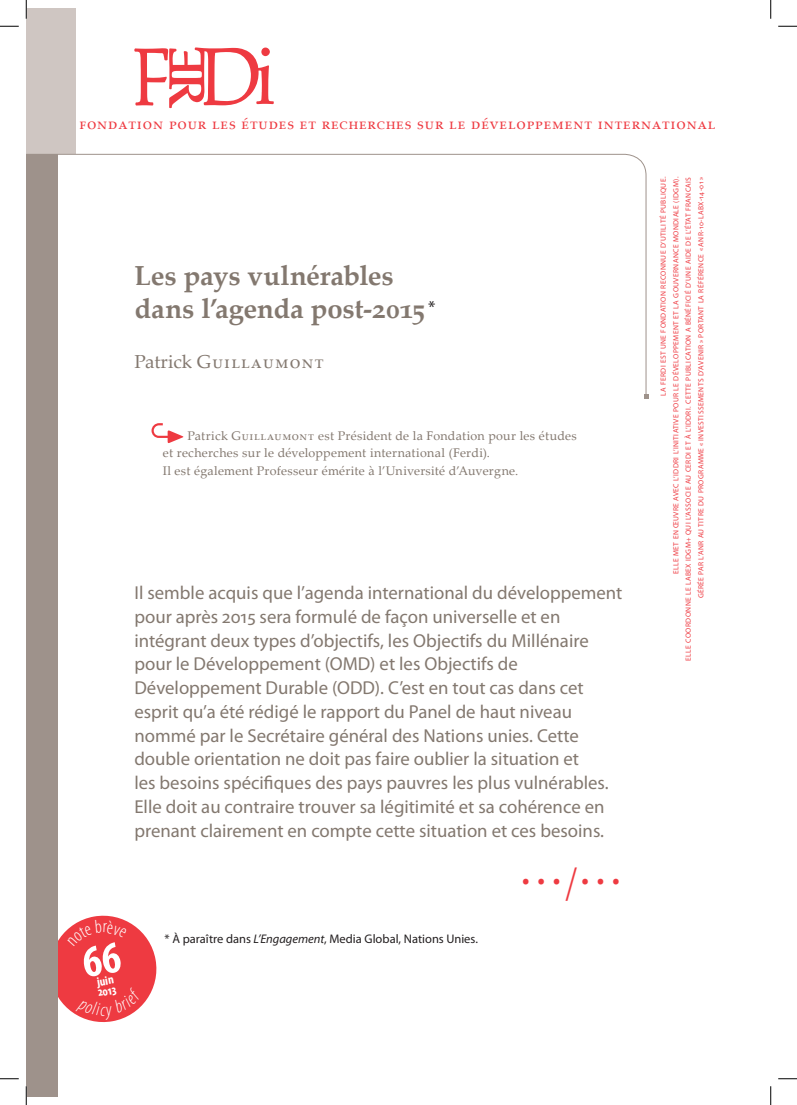
<style>
.page{position:relative;width:797px;height:1105px;background:#fff}
.page>*{position:absolute;margin:0;border:0;box-sizing:border-box;transform-origin:0 0}
.t1{font:46.25px "Myriad Pro";color:#ee3a41}
.t2{font:700 27.5px/32.5px "Palatino Linotype";letter-spacing:-.005em;color:#83786f}
.t3{font:18.75px/23.8px "Myriad Pro";color:#83786f}
.t4{font:18.75px "Palatino Linotype";letter-spacing:.06em;color:#83786f}
.t5{font:16.25px "Palatino Linotype";letter-spacing:.05em;color:#ee3a41}
.t6{font:12.5px/17.5px "Palatino Linotype";letter-spacing:.02em;color:#83786f}
.t7{font:12.5px "Myriad Pro";color:#231f20}
.t8{font:700 condensed 12.5px/10px "Myriad Pro";color:#fff}
.t9{font:7.5px/12.5px "Myriad Pro";letter-spacing:.05em;color:#ee3a41;text-align:right}
.s1{font-weight:300;font-stretch:condensed}
.s2{font-style:italic}
</style>
<div class="page">
<svg style="left:134px;top:47px;width:140px;height:61px"></svg>
<div style="left:26px;top:9px;width:50px;height:145px;background:#cfc6c2"></div>
<svg style="left:151px;top:423px;width:32px;height:20px"></svg>
<div style="left:26px;top:154px;width:32px;height:942px;background:#9e928b"></div>
<svg style="left:58px;top:153px;width:589px;height:242px"></svg>
<svg style="left:644px;top:395px;width:4px;height:4px"></svg>
<svg style="left:0;top:25px;width:19px;height:2px"></svg>
<svg style="left:778px;top:25px;width:19px;height:2px"></svg>
<svg style="left:0;top:1078px;width:19px;height:1px"></svg>
<svg style="left:778px;top:1078px;width:19px;height:1px"></svg>
<svg style="left:25px;top:0;width:2px;height:19px"></svg>
<svg style="left:25px;top:1086px;width:2px;height:19px"></svg>
<svg style="left:770px;top:0;width:1px;height:19px"></svg>
<svg style="left:770px;top:1086px;width:1px;height:19px"></svg>
<svg style="left:58px;top:915px;width:99px;height:108px"></svg>
<p class="t5" style="left:79px;top:112px;width:637px">fondation pour les études et recherches sur le développement international</p>
<h2 class="t2" style="left:134px;top:258px;width:302px">Les pays vulnérables dans l’agenda post-2015<sup>*</sup></h2>
<p class="t4" style="left:134px;top:348px;width:191px">Patrick Guillaumont</p>
<p class="t6" style="left:163px;top:426px;width:415px;text-indent:25px">Patrick Guillaumont est Président de la Fondation pour les études et recherches sur le développement international (Ferdi).<br>Il est également Professeur émérite à l’Université d’Auvergne.</p>
<p class="t8" style="left:95px;top:977px;width:20px;rotate:-10deg">juin<br>2013</p>
<p class="t3" style="left:134px;top:581px;width:489px">Il semble acquis que l’agenda international du développement pour après 2015 sera formulé de façon universelle et en intégrant deux types d’objectifs, les Objectifs du Millénaire pour le Développement (OMD) et les Objectifs de Développement Durable (ODD). C’est en tout cas dans cet esprit qu’a été rédigé le rapport du Panel de haut niveau nommé par le Secrétaire général des Nations unies. Cette double orientation ne doit pas faire oublier la situation et<br>les besoins spécifiques des pays pauvres les plus vulnérables.<br>Elle doit au contraire trouver sa légitimité et sa cohérence en prenant clairement en compte cette situation et ces besoins.</p>
<h1 class="t1" style="left:518px;top:840px;width:107px">…<span class="s1">/</span>…</h1>
<p class="t7" style="left:164px;top:931px;width:315px">* À paraître dans <span class="s2">L’Engagement</span>, Media Global, Nations Unies.</p>
<p class="t9" style="left:657px;top:661px;width:485px;rotate:-90deg">LA FERDI EST UNE FONDATION RECONNUE D’UTILITÉ PUBLIQUE.<br>ELLE MET EN ŒUVRE AVEC L’IDDRI L’INITIATIVE POUR LE DÉVELOPPEMENT ET LA GOUVERNANCE MONDIALE (IDGM).<br>ELLE COORDONNE LE LABEX IDGM+ QUI L’ASSOCIE AU CERDI ET À L’IDDRI. CETTE PUBLICATION A BÉNÉFICIÉ D’UNE AIDE DE L’ÉTAT FRANCAIS GÉRÉE PAR L’ANR AU TITRE DU PROGRAMME « INVESTISSEMENTS D’AVENIR » PORTANT LA RÉFÉRENCE « ANR-10-LABX-14-01 »</p>
</div>
